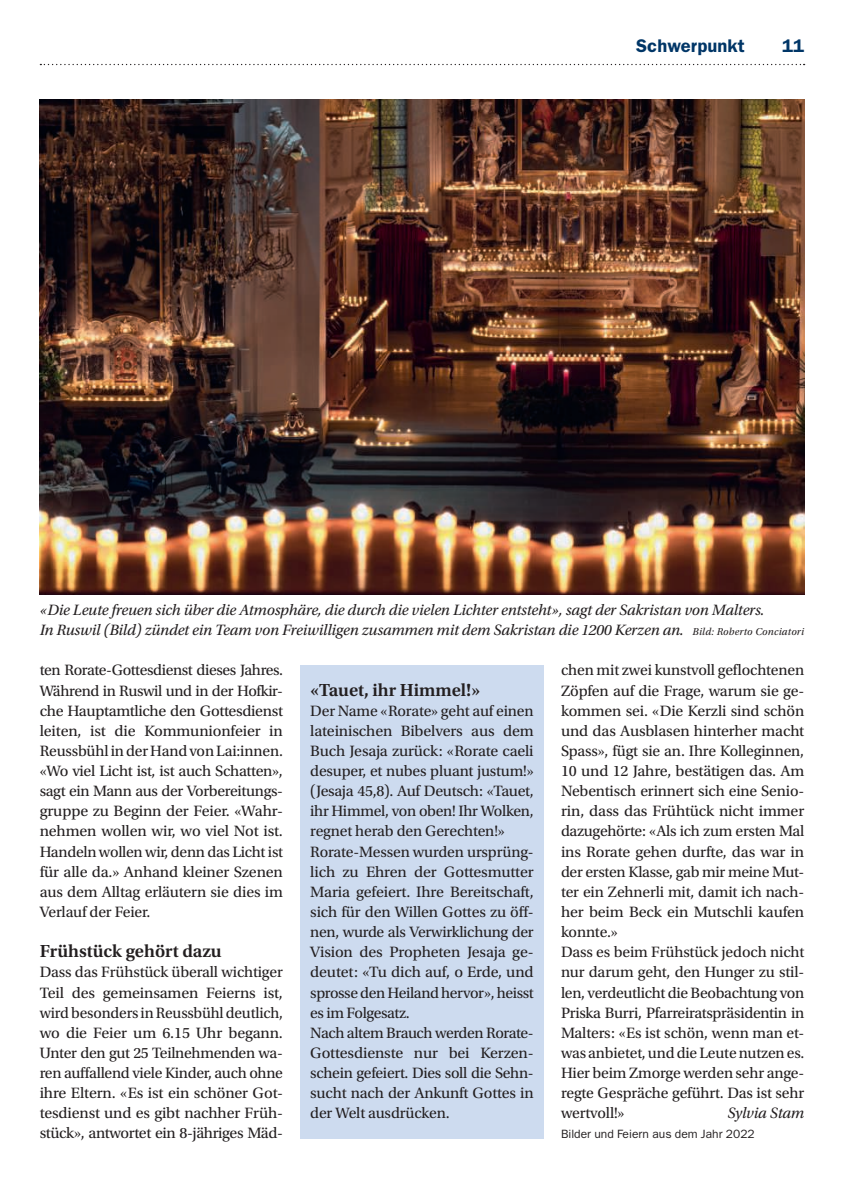
<style>
.page{position:relative;width:844px;height:1191px;background:#fff}
.page>*{position:absolute;margin:0;border:0;box-sizing:border-box;transform-origin:0 0}
.t1{font:600 18.38px "Utopia Std";color:#231f20}
.t2{font:600 18.38px "ITC Franklin Gothic Std";letter-spacing:.005em;color:#003667}
.t3{font:15.75px/20.1px "Utopia Std";letter-spacing:-.01em;color:#231f20;text-align:justify}
.t4{font:italic 15.75px/20.1px "Utopia Std";letter-spacing:-.01em;color:#231f20}
.t5{font:12.08px "ITC Franklin Gothic Std";color:#231f20}
.s1{font-size:10.5px}
</style>
<div class="page">
<svg style="left:40px;top:64px;width:764px;height:1px"></svg>
<div style="left:300px;top:665px;width:243px;height:473px;background:#cddbef"></div>
<img style="left:40px;top:99px;width:764px;height:496px">
<p class="t2" style="left:636px;top:35px;width:110px">Schwerpunkt</p>
<p class="t2" style="left:781px;top:35px;width:24px">11</p>
<p class="t4" style="left:40px;top:600px;width:765px">«Die Leute freuen sich über die Atmosphäre, die durch die vielen Lichter entsteht», sagt der Sakristan von Malters.<br>In Ruswil (Bild) zündet ein Team von Freiwilligen zusammen mit dem Sakristan die 1200 Kerzen an. <span class="s1">Bild: Roberto Conciatori</span></p>
<p class="t3" style="left:40px;top:660px;width:245px">ten Rorate-Gottesdienst dieses Jahres.<br>Während in Ruswil und in der Hofkir&shy;che Hauptamtliche den Gottesdienst leiten, ist die Kommunionfeier in Reussbühl in der Hand von Lai:innen. «Wo viel Licht ist, ist auch Schatten», sagt ein Mann aus der Vorbereitungs&shy;gruppe zu Beginn der Feier. «Wahr&shy;nehmen wollen wir, wo viel Not ist.<br>Handeln wollen wir, denn das Licht ist für alle da.» Anhand kleiner Szenen aus dem Alltag erläutern sie dies im Verlauf der Feier.</p>
<p class="t1" style="left:40px;top:941px;width:183px">Frühstück gehört dazu</p>
<p class="t3" style="left:40px;top:962px;width:245px">Dass das Frühstück überall wichtiger Teil des gemeinsamen Feierns ist, wird besonders in Reussbühl deutlich, wo die Feier um 6.15 Uhr begann.<br>Unter den gut 25 Teilnehmenden wa&shy;ren auffallend viele Kinder, auch ohne ihre Eltern. «Es ist ein schöner Got&shy;tesdienst und es gibt nachher Früh&shy;stück», antwortet ein 8-jähriges Mäd-</p>
<p class="t3" style="left:561px;top:660px;width:245px;text-align:left">chen mit zwei kunstvoll geflochtenen Zöpfen auf die Frage, warum sie ge&shy;kommen sei. «Die Kerzli sind schön und das Ausblasen hinterher macht Spass», fügt sie an. Ihre Kolleginnen, 10 und 12 Jahre, bestätigen das. Am Nebentisch erinnert sich eine Senio&shy;rin, dass das Frühtück nicht immer dazugehörte: «Als ich zum ersten Mal ins Rorate gehen durfte, das war in der ersten Klasse, gab mir meine Mut&shy;ter ein Zehnerli mit, damit ich nach&shy;her beim Beck ein Mutschli kaufen konnte.»<br>Dass es beim Frühstück jedoch nicht nur darum geht, den Hunger zu stil&shy;len, verdeutlicht die Beobachtung von Priska Burri, Pfarreiratspräsidentin in Malters: «Es ist schön, wenn man et&shy;was anbietet, und die Leute nutzen es.<br>Hier beim Zmorge werden sehr ange&shy;regte Gespräche geführt. Das ist sehr wertvoll!»</p>
<p class="t1" style="left:310px;top:679px;width:171px">«Tauet, ihr Himmel!»</p>
<p class="t3" style="left:310px;top:700px;width:225px;text-align:left">Der Name «Rorate» geht auf einen lateinischen Bibelvers aus dem<br>Buch Jesaja zurück: «Rorate caeli desuper, et nubes pluant justum!» (Jesaja 45,8). Auf Deutsch: «Tauet, ihr Himmel, von oben! Ihr Wolken, regnet herab den Gerechten!»<br>Rorate-Messen wurden ursprüng&shy;lich zu Ehren der Gottesmutter<br>Maria gefeiert. Ihre Bereitschaft, sich für den Willen Gottes zu öff&shy;nen, wurde als Verwirklichung der<br>Vision des Propheten Jesaja ge&shy;deutet: «Tu dich auf, o Erde, und sprosse den Heiland hervor», heisst es im Folgesatz.<br>Nach altem Brauch werden Rorate-<br>Gottesdienste nur bei Kerzen&shy;schein gefeiert. Dies soll die Sehn&shy;sucht nach der Ankunft Gottes in der Welt ausdrücken.</p>
<p class="t4" style="left:727px;top:1103px;width:78px">Sylvia Stam</p>
<p class="t5" style="left:561px;top:1127px;width:195px">Bilder und Feiern aus dem Jahr 2022</p>
</div>
